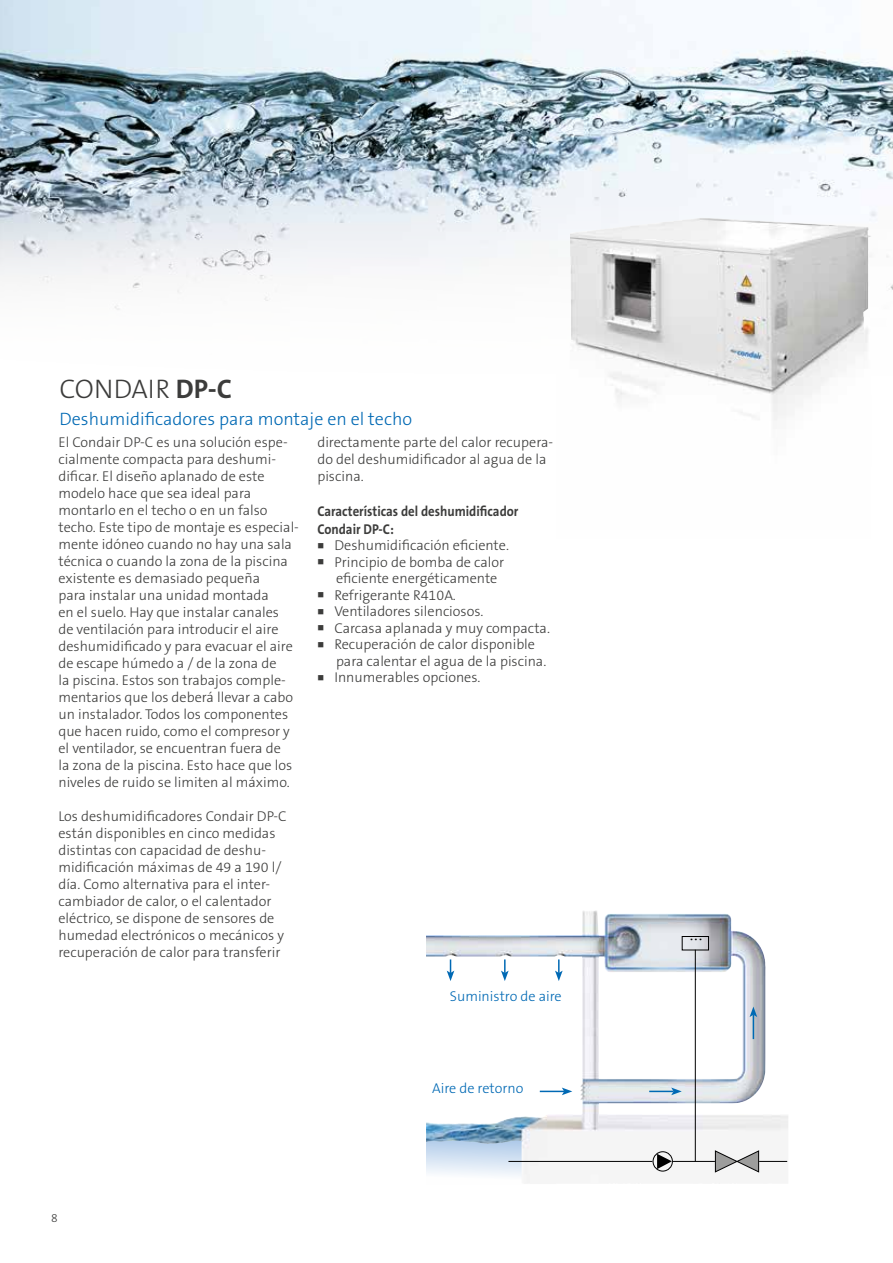
<style>
.page{position:relative;width:893px;height:1263px;background:#fff}
.page>*{position:absolute;margin:0;border:0;box-sizing:border-box;transform-origin:0 0}
.t1{font:300 27px "The Sans B3";color:#3c3c3b}
.t2{font:300 18px "The Sans B3";color:#0069b4}
.t3{font:italic 18px "Times New Roman";color:#000}
.t4{font:300 14.25px/17px "The Sans B3";color:#3c3c3b}
.t5{font:700 14.25px/18px "The Sans B7";color:#3c3c3b;scale:.9 1}
.t6{font:300 14.25px "The Sans B3";color:#0069b4}
.t7{font:300 12px "The Sans B3";color:#3c3c3b}
.s1{font-family:"The Sans B7";font-weight:700}
</style>
<div class="page">
<svg style="left:426px;top:1128px;width:130px;height:55px"></svg>
<img style="left:0;top:0;width:893px;height:310px">
<img style="left:426px;top:911px;width:169px;height:213px">
<img style="left:557px;top:218px;width:315px;height:203px">
<svg style="left:555px;top:959px;width:8px;height:22px"></svg>
<svg style="left:501px;top:959px;width:8px;height:22px"></svg>
<svg style="left:447px;top:959px;width:7px;height:22px"></svg>
<svg style="left:540px;top:1087px;width:32px;height:8px"></svg>
<svg style="left:649px;top:1087px;width:33px;height:8px"></svg>
<svg style="left:750px;top:1006px;width:7px;height:33px"></svg>
<div style="left:682px;top:936px;width:27px;height:14px;border:1px solid #000"></div>
<hr style="left:508px;top:1161px;width:144px;height:1px;background:#000">
<hr style="left:673px;top:1161px;width:42px;height:1px;background:#000">
<svg style="left:715px;top:1150px;width:72px;height:22px"></svg>
<hr style="left:695px;top:950px;width:1px;height:211px;background:#000">
<svg style="left:657px;top:1154px;width:15px;height:15px"></svg>
<div style="left:653px;top:1151px;width:20px;height:20px;border:1px solid #000;border-radius:50%"></div>
<h1 class="t1" style="left:60px;top:374px;width:174px">CONDAIR <span class="s1">DP-C</span></h1>
<p class="t2" style="left:60px;top:409px;width:354px">Deshumidificadores para montaje en el techo</p>
<p class="t4" style="left:58px;top:434px;width:242px">El Condair DP-C es una solución espe&shy;cialmente compacta para deshumi&shy;dificar. El diseño aplanado de este modelo hace que sea ideal para montarlo en el techo o en un falso techo. Este tipo de montaje es especial&shy;mente idóneo cuando no hay una sala técnica o cuando la zona de la piscina existente es demasiado pequeña<br>para instalar una unidad montada<br>en el suelo. Hay que instalar canales<br>de ventilación para introducir el aire deshumidificado y para evacuar el aire de escape húmedo a / de la zona de<br>la piscina. Estos son trabajos comple&shy;mentarios que los deberá llevar a cabo un instalador. Todos los componentes que hacen ruido, como el compresor y el ventilador, se encuentran fuera de<br>la zona de la piscina. Esto hace que los niveles de ruido se limiten al máximo.</p>
<p class="t4" style="left:58px;top:808px;width:230px">Los deshumidificadores Condair DP-C están disponibles en cinco medidas distintas con capacidad de deshu&shy;midificación máximas de 49 a 190 l/ día. Como alternativa para el inter&shy;cambiador de calor, o el calentador eléctrico, se dispone de sensores de humedad electrónicos o mecánicos y recuperación de calor para transferir</p>
<p class="t4" style="left:317px;top:434px;width:237px">directamente parte del calor recupera&shy;do del deshumidificador al agua de la piscina.</p>
<p class="t5" style="left:317px;top:502px;width:225px">Características del deshumidificador<br>Condair DP-C:</p>
<p class="t4" style="left:317px;top:537px;width:193px">■ Deshumidificación eficiente.</p>
<p class="t4" style="left:336px;top:554px;width:170px;line-height:16.5px;text-indent:-19px">■ Principio de bomba de calor eficiente energéticamente</p>
<p class="t4" style="left:317px;top:587px;width:140px">■ Refrigerante R410A.</p>
<p class="t4" style="left:317px;top:603px;width:168px">■ Ventiladores silenciosos.</p>
<p class="t4" style="left:317px;top:620px;width:234px">■ Carcasa aplanada y muy compacta.</p>
<p class="t4" style="left:336px;top:636px;width:212px;line-height:16.5px;text-indent:-19px">■ Recuperación de calor disponible para calentar el agua de la piscina.</p>
<p class="t4" style="left:317px;top:669px;width:165px">■ Innumerables opciones.</p>
<p class="t6" style="left:450px;top:989px;width:113px">Suministro de aire</p>
<p class="t6" style="left:432px;top:1080px;width:93px">Aire de retorno</p>
<p class="t7" style="left:51px;top:1211px;width:8px">8</p>
<p class="t3" style="left:690px;top:921px;width:15px">...</p>
</div>
